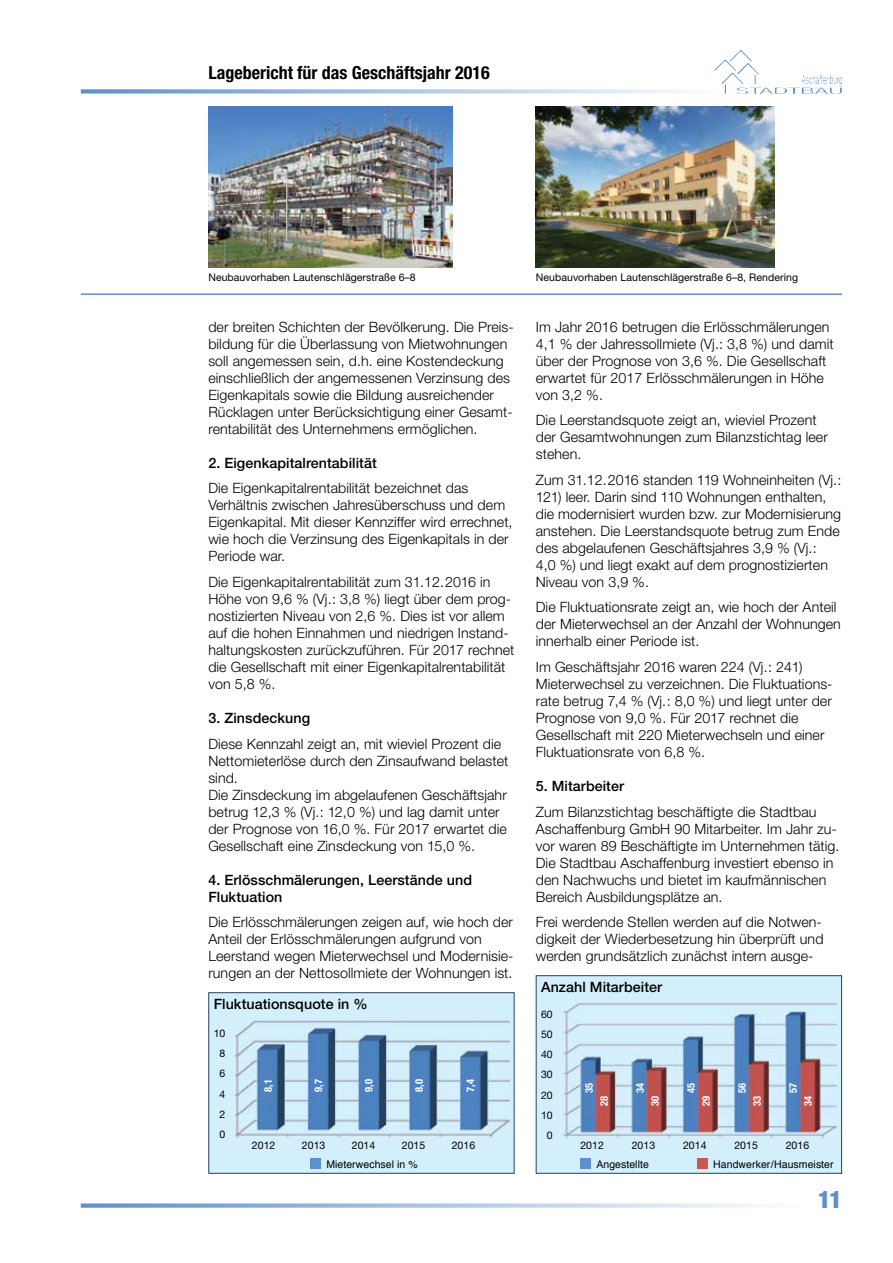
<style>
.page{position:relative;width:893px;height:1263px;background:#fff}
.page>*{position:absolute;margin:0;border:0;box-sizing:border-box;transform-origin:0 0}
.t1{font:900 condensed 24px "Helvetica Neue";color:#5f90cb}
.t2{font:700 condensed 18px "Helvetica Neue";color:#000}
.t3{font:300 14.25px/17px "Helvetica Neue";letter-spacing:.005em;color:#000}
.t4{font:500 14.25px/17px "Helvetica Neue";letter-spacing:.005em;color:#000}
.t5{font:10.5px/20.2px "Helvetica Neue";letter-spacing:.005em;color:#000;text-align:center}
.t6{font:10.5px "Helvetica";letter-spacing:.005em;color:#000}
.t7{font:700 condensed 10.5px "Helvetica Neue";letter-spacing:.005em;color:#fff}
</style>
<div class="page">
<div style="left:536px;top:975px;width:306px;height:199px;background:#d4effc;border:1px solid #2b415f"></div>
<img style="left:562px;top:1003px;width:275px;height:134px">
<div style="left:208px;top:992px;width:306px;height:182px;background:#d4effc;border:1px solid #2b415f"></div>
<img style="left:235px;top:1020px;width:274px;height:117px">
<svg style="left:81px;top:89px;width:603px;height:5px;background:#b6cce6"></svg>
<svg style="left:81px;top:1203px;width:684px;height:5px;background:#b6cce7"></svg>
<hr style="left:81px;top:293px;width:761px;height:2px;background:#5f90cb">
<img style="left:714px;top:50px;width:45px;height:34px">
<div style="left:310px;top:1158px;width:11px;height:10px;background:#5f90cb"></div>
<div style="left:580px;top:1158px;width:11px;height:10px;background:#5f90cb"></div>
<div style="left:697px;top:1158px;width:11px;height:10px;background:#ca5852"></div>
<img style="left:536px;top:106px;width:239px;height:162px">
<img style="left:208px;top:106px;width:244px;height:162px">
<p class="t2" style="left:208px;top:62px;width:283px">Lagebericht für das Geschäftsjahr 2016</p>
<p class="t5" style="left:208px;top:267px;width:209px">Neubauvorhaben Lautenschlägerstraße 6–8</p>
<p class="t5" style="left:536px;top:267px;width:264px">Neubauvorhaben Lautenschlägerstraße 6–8, Rendering</p>
<p class="t3" style="left:208px;top:318px;width:307px">der breiten Schichten der Bevölkerung. Die Preis&shy;bildung für die Überlassung von Mietwohnungen soll angemessen sein, d.h. eine Kostendeckung einschließlich der angemessenen Verzinsung des Eigenkapitals sowie die Bildung ausreichender Rücklagen unter Berücksichtigung einer Gesamt&shy;rentabilität des Unternehmens ermöglichen.</p>
<p class="t4" style="left:208px;top:454px;width:170px">2. Eigenkapitalrentabilität</p>
<p class="t3" style="left:208px;top:479px;width:306px">Die Eigenkapitalrentabilität bezeichnet das Verhältnis zwischen Jahresüberschuss und dem Eigenkapital. Mit dieser Kennziffer wird errechnet, wie hoch die Verzinsung des Eigenkapitals in der Periode war.</p>
<p class="t3" style="left:208px;top:573px;width:308px">Die Eigenkapitalrentabilität zum 31.12.2016 in Höhe von 9,6 % (Vj.: 3,8 %) liegt über dem prog&shy;nostizierten Niveau von 2,6 %. Dies ist vor allem auf die hohen Einnahmen und niedrigen Instand&shy;haltungskosten zurückzuführen. Für 2017 rechnet die Gesellschaft mit einer Eigenkapitalrentabilität von 5,8 %.</p>
<p class="t4" style="left:208px;top:709px;width:103px">3. Zinsdeckung</p>
<p class="t3" style="left:208px;top:735px;width:302px">Diese Kennzahl zeigt an, mit wieviel Prozent die Nettomieterlöse durch den Zinsaufwand belastet sind.<br>Die Zinsdeckung im abgelaufenen Geschäftsjahr betrug 12,3 % (Vj.: 12,0 %) und lag damit unter der Prognose von 16,0 %. Für 2017 erwartet die Gesellschaft eine Zinsdeckung von 15,0 %.</p>
<p class="t4" style="left:208px;top:871px;width:265px">4. Erlösschmälerungen, Leerstände und<br>Fluktuation</p>
<p class="t3" style="left:208px;top:913px;width:307px">Die Erlösschmälerungen zeigen auf, wie hoch der Anteil der Erlösschmälerungen aufgrund von Leerstand wegen Mieterwechsel und Modernisie&shy;rungen an der Nettosollmiete der Wohnungen ist.</p>
<p class="t4" style="left:214px;top:995px;width:156px">Fluktuationsquote in %</p>
<p class="t3" style="left:536px;top:318px;width:299px">Im Jahr 2016 betrugen die Erlösschmälerungen 4,1 % der Jahressollmiete (Vj.: 3,8 %) und damit über der Prognose von 3,6 %. Die Gesellschaft erwartet für 2017 Erlösschmälerungen in Höhe von 3,2 %.</p>
<p class="t3" style="left:536px;top:411px;width:294px">Die Leerstandsquote zeigt an, wieviel Prozent der Gesamtwohnungen zum Bilanzstichtag leer stehen.</p>
<p class="t3" style="left:536px;top:471px;width:307px">Zum 31.12.2016 standen 119 Wohneinheiten (Vj.:<br>121) leer. Darin sind 110 Wohnungen enthalten, die modernisiert wurden bzw. zur Modernisierung anstehen. Die Leerstandsquote betrug zum Ende des abgelaufenen Geschäftsjahres 3,9 % (Vj.:<br>4,0 %) und liegt exakt auf dem prognostizierten Niveau von 3,9 %.</p>
<p class="t3" style="left:536px;top:598px;width:307px">Die Fluktuationsrate zeigt an, wie hoch der Anteil der Mieterwechsel an der Anzahl der Wohnungen innerhalb einer Periode ist.</p>
<p class="t3" style="left:536px;top:658px;width:298px">Im Geschäftsjahr 2016 waren 224 (Vj.: 241)<br>Mieterwechsel zu verzeichnen. Die Fluktuations&shy;rate betrug 7,4 % (Vj.: 8,0 %) und liegt unter der Prognose von 9,0 %. Für 2017 rechnet die Gesellschaft mit 220 Mieterwechseln und einer Fluktuationsrate von 6,8 %.</p>
<p class="t4" style="left:536px;top:777px;width:90px">5. Mitarbeiter</p>
<p class="t3" style="left:536px;top:803px;width:305px">Zum Bilanzstichtag beschäftigte die Stadtbau Aschaffenburg GmbH 90 Mitarbeiter. Im Jahr zu&shy;vor waren 89 Beschäftigte im Unternehmen tätig.<br>Die Stadtbau Aschaffenburg investiert ebenso in den Nachwuchs und bietet im kaufmännischen Bereich Ausbildungsplätze an.</p>
<p class="t3" style="left:536px;top:913px;width:289px;text-align:justify">Frei werdende Stellen werden auf die Notwen&shy;digkeit der Wiederbesetzung hin überprüft und werden grundsätzlich zunächst intern ausge-</p>
<p class="t4" style="left:541px;top:978px;width:123px">Anzahl Mitarbeiter</p>
<p class="t5" style="left:541px;top:1004px;width:13px">60<br>50<br>40<br>30<br>20<br>10<br>0</p>
<p class="t5" style="left:214px;top:1023px;width:13px">10<br>8<br>6<br>4<br>2<br>0</p>
<p class="t7" style="left:262px;top:1092px;width:14px;rotate:-90deg">8,1</p>
<p class="t7" style="left:312px;top:1092px;width:14px;rotate:-90deg">9,7</p>
<p class="t7" style="left:362px;top:1092px;width:14px;rotate:-90deg">9,0</p>
<p class="t7" style="left:413px;top:1092px;width:14px;rotate:-90deg">8,0</p>
<p class="t7" style="left:464px;top:1092px;width:14px;rotate:-90deg">7,4</p>
<p class="t7" style="left:583px;top:1093px;width:12px;rotate:-90deg">35</p>
<p class="t7" style="left:634px;top:1093px;width:12px;rotate:-90deg">34</p>
<p class="t7" style="left:685px;top:1093px;width:12px;rotate:-90deg">45</p>
<p class="t7" style="left:598px;top:1106px;width:12px;rotate:-90deg">28</p>
<p class="t7" style="left:649px;top:1106px;width:12px;rotate:-90deg">30</p>
<p class="t7" style="left:700px;top:1106px;width:12px;rotate:-90deg">29</p>
<p class="t7" style="left:751px;top:1106px;width:12px;rotate:-90deg">33</p>
<p class="t7" style="left:802px;top:1106px;width:12px;rotate:-90deg">34</p>
<p class="t7" style="left:736px;top:1093px;width:12px;rotate:-90deg">56</p>
<p class="t7" style="left:787px;top:1093px;width:12px;rotate:-90deg">57</p>
<p class="t5" style="left:252px;top:1135px;width:25px">2012</p>
<p class="t5" style="left:302px;top:1135px;width:25px">2013</p>
<p class="t5" style="left:352px;top:1135px;width:25px">2014</p>
<p class="t5" style="left:402px;top:1135px;width:25px">2015</p>
<p class="t5" style="left:452px;top:1135px;width:25px">2016</p>
<p class="t5" style="left:580px;top:1135px;width:25px">2012</p>
<p class="t5" style="left:632px;top:1135px;width:25px">2013</p>
<p class="t5" style="left:683px;top:1135px;width:25px">2014</p>
<p class="t5" style="left:734px;top:1135px;width:25px">2015</p>
<p class="t5" style="left:786px;top:1135px;width:25px">2016</p>
<p class="t6" style="left:326px;top:1156px;width:93px">Mieterwechsel in %</p>
<p class="t6" style="left:596px;top:1156px;width:54px">Angestellte</p>
<p class="t6" style="left:713px;top:1156px;width:122px">Handwerker/Hausmeister</p>
<h1 class="t1" style="left:818px;top:1184px;width:25px">11</h1>
</div>
